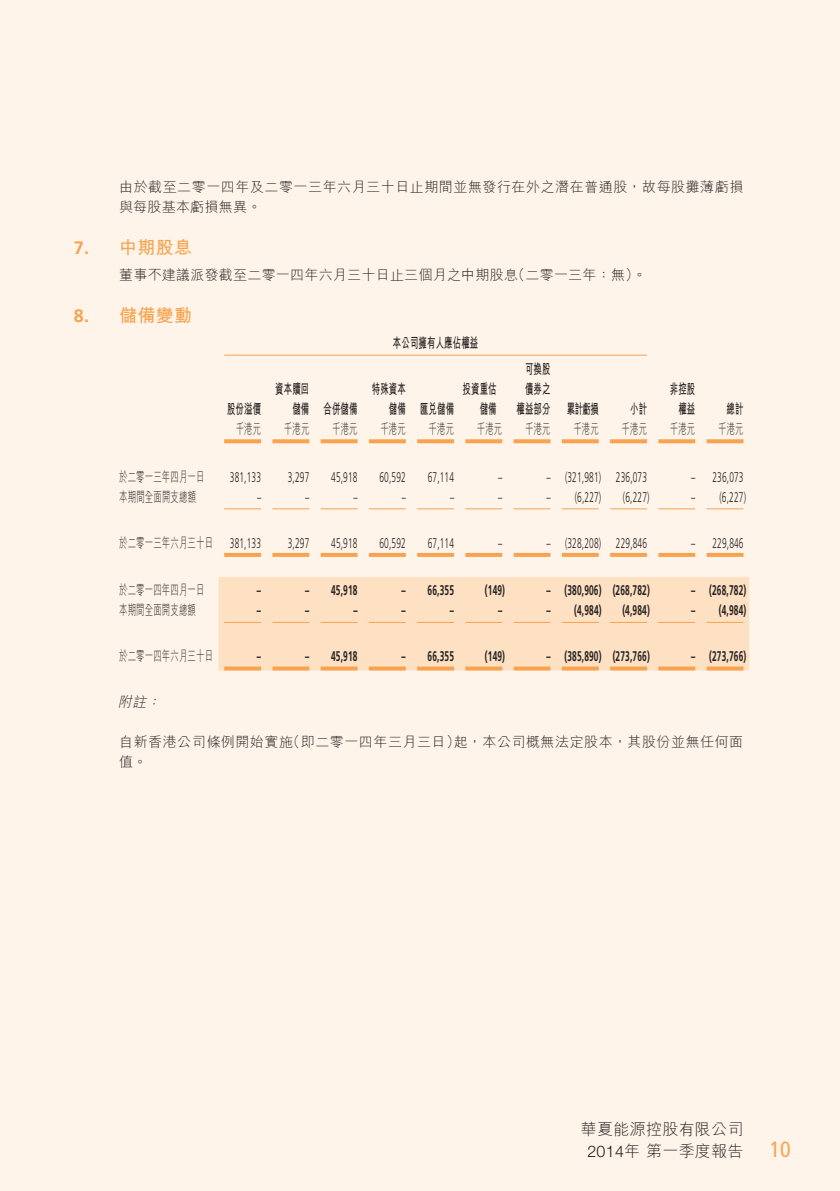
<style>
.page{position:relative;width:840px;height:1191px;background:#fff}
.page>*{position:absolute;margin:0;border:0;box-sizing:border-box;transform-origin:0 0}
.t1{font:condensed 22px "Frutiger LT Std";color:#f9a350}
.t2{font:700 18px "M Hei HK";letter-spacing:.015em;color:#f9a350}
.t3{font:300 16px/21.8px "M Hei HK";letter-spacing:.015em;color:#231f20;text-align:center}
.t4{font:300 14px "Frutiger LT Std";letter-spacing:.015em;color:#231f20;scale:.6 1}
.t5{font:700 14px "Frutiger LT Std";letter-spacing:.015em;color:#231f20;scale:.6 1}
.t6{font:300 14px "M Hei HK";letter-spacing:.015em;color:#231f20;scale:.6 1}
.t7{font:300 14px/20px "M Hei HK";letter-spacing:.035em;color:#231f20}
.t8{font:700 14px/20px "M Hei HK";letter-spacing:.015em;color:#231f20;scale:.6 1}
.t9{font:300 14px "M Hei HK";letter-spacing:.015em;color:#231f20}
.t10{font:700 14px "M Hei HK";letter-spacing:-.025em;color:#231f20;scale:.6 1}
.t11{font:italic 300 14px "M Hei HK";color:#231f20}
.s1{font-family:"Frutiger LT Std"}
.s2{font-family:"Helvetica Neue LT Std"}
</style>
<div class="page">
<div style="left:0;top:0;width:839px;height:1191px;background:#fef4e9"></div>
<div style="left:218px;top:577px;width:530px;height:93px;background:#fee0c2"></div>
<hr style="left:224px;top:355px;width:422px;height:1px;background:#f9a350">
<svg style="left:224px;top:439px;width:37px;height:4px"></svg>
<svg style="left:272px;top:439px;width:37px;height:4px"></svg>
<svg style="left:320px;top:439px;width:37px;height:4px"></svg>
<svg style="left:369px;top:439px;width:36px;height:4px"></svg>
<svg style="left:417px;top:439px;width:37px;height:4px"></svg>
<svg style="left:465px;top:439px;width:37px;height:4px"></svg>
<svg style="left:513px;top:439px;width:37px;height:4px"></svg>
<svg style="left:561px;top:439px;width:37px;height:4px"></svg>
<svg style="left:610px;top:439px;width:36px;height:4px"></svg>
<svg style="left:658px;top:439px;width:36px;height:4px"></svg>
<svg style="left:706px;top:439px;width:37px;height:4px"></svg>
<hr style="left:224px;top:508px;width:37px;height:1px;background:#f9a350">
<hr style="left:272px;top:508px;width:37px;height:1px;background:#f9a350">
<hr style="left:320px;top:508px;width:37px;height:1px;background:#f9a350">
<hr style="left:369px;top:508px;width:36px;height:1px;background:#f9a350">
<hr style="left:417px;top:508px;width:37px;height:1px;background:#f9a350">
<hr style="left:465px;top:508px;width:37px;height:1px;background:#f9a350">
<hr style="left:513px;top:508px;width:37px;height:1px;background:#f9a350">
<hr style="left:561px;top:508px;width:37px;height:1px;background:#f9a350">
<hr style="left:609px;top:508px;width:37px;height:1px;background:#f9a350">
<hr style="left:658px;top:508px;width:36px;height:1px;background:#f9a350">
<hr style="left:706px;top:508px;width:37px;height:1px;background:#f9a350">
<svg style="left:224px;top:553px;width:37px;height:4px"></svg>
<svg style="left:272px;top:553px;width:37px;height:4px"></svg>
<svg style="left:320px;top:553px;width:37px;height:4px"></svg>
<svg style="left:369px;top:553px;width:36px;height:4px"></svg>
<svg style="left:417px;top:553px;width:37px;height:4px"></svg>
<svg style="left:465px;top:553px;width:37px;height:4px"></svg>
<svg style="left:513px;top:553px;width:37px;height:4px"></svg>
<svg style="left:561px;top:553px;width:37px;height:4px"></svg>
<svg style="left:610px;top:553px;width:36px;height:4px"></svg>
<svg style="left:658px;top:553px;width:36px;height:4px"></svg>
<svg style="left:706px;top:553px;width:37px;height:4px"></svg>
<hr style="left:224px;top:622px;width:37px;height:1px;background:#f9a350">
<hr style="left:272px;top:622px;width:37px;height:1px;background:#f9a350">
<hr style="left:320px;top:622px;width:37px;height:1px;background:#f9a350">
<hr style="left:369px;top:622px;width:36px;height:1px;background:#f9a350">
<hr style="left:417px;top:622px;width:37px;height:1px;background:#f9a350">
<hr style="left:465px;top:622px;width:37px;height:1px;background:#f9a350">
<hr style="left:513px;top:622px;width:37px;height:1px;background:#f9a350">
<hr style="left:561px;top:622px;width:37px;height:1px;background:#f9a350">
<hr style="left:609px;top:622px;width:37px;height:1px;background:#f9a350">
<hr style="left:658px;top:622px;width:36px;height:1px;background:#f9a350">
<hr style="left:706px;top:622px;width:37px;height:1px;background:#f9a350">
<svg style="left:224px;top:666px;width:37px;height:4px"></svg>
<svg style="left:272px;top:666px;width:37px;height:4px"></svg>
<svg style="left:320px;top:666px;width:37px;height:4px"></svg>
<svg style="left:369px;top:666px;width:36px;height:4px"></svg>
<svg style="left:417px;top:666px;width:37px;height:4px"></svg>
<svg style="left:465px;top:666px;width:37px;height:4px"></svg>
<svg style="left:513px;top:666px;width:37px;height:4px"></svg>
<svg style="left:561px;top:666px;width:37px;height:4px"></svg>
<svg style="left:609px;top:666px;width:37px;height:4px"></svg>
<svg style="left:658px;top:666px;width:36px;height:4px"></svg>
<svg style="left:706px;top:666px;width:37px;height:4px"></svg>
<p class="t7" style="left:119px;top:176px;width:625px">由於截至二零一四年及二零一三年六月三十日止期間並無發行在外之潛在普通股，故每股攤薄虧損與每股基本虧損無異。</p>
<p class="t2" style="left:74px;top:234px;width:120px"><span class="s1">7.</span> 中期股息</p>
<p class="t9" style="left:119px;top:265px;width:528px">董事不建議派發截至二零一四年六月三十日止三個月之中期股息（二零一三年：無）。</p>
<p class="t2" style="left:74px;top:302px;width:120px"><span class="s1">8.</span> 儲備變動</p>
<p class="t8" style="left:392px;top:332px;width:144px">本公司擁有人應佔權益</p>
<p class="t8" style="left:227px;top:398px;width:58px">股份溢價</p>
<p class="t8" style="left:292px;top:378px;width:110px;text-indent:-17px">資本贖回<br>儲備 合併儲備</p>
<p class="t8" style="left:388px;top:378px;width:110px;text-indent:-17px">特殊資本<br>儲備 匯兌儲備</p>
<p class="t8" style="left:462px;top:378px;width:58px;text-align:right">投資重估儲備</p>
<p class="t8" style="left:524px;top:358px;width:44px">可換股</p>
<p class="t8" style="left:525px;top:378px;width:44px">債券之</p>
<p class="t10" style="left:516px;top:398px;width:139px">權益部分 累計虧損</p>
<p class="t8" style="left:629px;top:398px;width:30px">小計</p>
<p class="t8" style="left:669px;top:378px;width:44px;text-align:right">非控股權益</p>
<p class="t8" style="left:726px;top:398px;width:30px">總計</p>
<p class="t6" style="left:235px;top:419px;width:44px">千港元</p>
<p class="t6" style="left:284px;top:419px;width:44px">千港元</p>
<p class="t6" style="left:332px;top:419px;width:44px">千港元</p>
<p class="t6" style="left:380px;top:419px;width:44px">千港元</p>
<p class="t6" style="left:428px;top:419px;width:44px">千港元</p>
<p class="t6" style="left:476px;top:419px;width:44px">千港元</p>
<p class="t6" style="left:525px;top:419px;width:44px">千港元</p>
<p class="t6" style="left:573px;top:419px;width:44px">千港元</p>
<p class="t6" style="left:621px;top:419px;width:44px">千港元</p>
<p class="t6" style="left:669px;top:419px;width:44px">千港元</p>
<p class="t6" style="left:717px;top:419px;width:44px">千港元</p>
<p class="t6" style="left:119px;top:466px;width:144px">於二零一三年四月一日</p>
<p class="t4" style="left:230px;top:469px;width:54px">381,133</p>
<p class="t4" style="left:287px;top:469px;width:37px">3,297</p>
<p class="t4" style="left:331px;top:469px;width:46px">45,918</p>
<p class="t4" style="left:379px;top:469px;width:46px">60,592</p>
<p class="t4" style="left:427px;top:469px;width:46px">67,114</p>
<p class="t4" style="left:498px;top:469px;width:8px">–</p>
<p class="t4" style="left:546px;top:469px;width:169px">– (321,981) 236,073</p>
<p class="t4" style="left:690px;top:469px;width:89px">– 236,073</p>
<p class="t6" style="left:119px;top:486px;width:129px">本期間全面開支總額</p>
<p class="t4" style="left:257px;top:489px;width:8px">–</p>
<p class="t4" style="left:305px;top:489px;width:8px">–</p>
<p class="t4" style="left:353px;top:489px;width:8px">–</p>
<p class="t4" style="left:401px;top:489px;width:8px">–</p>
<p class="t4" style="left:450px;top:489px;width:8px">–</p>
<p class="t4" style="left:498px;top:489px;width:8px">–</p>
<p class="t4" style="left:546px;top:489px;width:93px">– (6,227)</p>
<p class="t4" style="left:622px;top:489px;width:46px">(6,227)</p>
<p class="t4" style="left:690px;top:489px;width:93px">– (6,227)</p>
<p class="t6" style="left:119px;top:532px;width:238px">於二零一三年六月三十日 <span class="s1">381,133</span></p>
<p class="t4" style="left:287px;top:535px;width:37px">3,297</p>
<p class="t4" style="left:331px;top:535px;width:46px">45,918</p>
<p class="t4" style="left:379px;top:535px;width:46px">60,592</p>
<p class="t4" style="left:427px;top:535px;width:46px">67,114</p>
<p class="t4" style="left:498px;top:535px;width:8px">–</p>
<p class="t4" style="left:546px;top:535px;width:169px">– (328,208) 229,846</p>
<p class="t4" style="left:690px;top:535px;width:89px">– 229,846</p>
<p class="t6" style="left:119px;top:580px;width:144px">於二零一四年四月一日</p>
<p class="t5" style="left:257px;top:581px;width:8px">–</p>
<p class="t5" style="left:305px;top:581px;width:89px">– 45,918</p>
<p class="t5" style="left:401px;top:581px;width:89px">– 66,355</p>
<p class="t5" style="left:484px;top:581px;width:35px">(149)</p>
<p class="t5" style="left:546px;top:581px;width:174px">– (380,906) (268,782)</p>
<p class="t5" style="left:690px;top:581px;width:94px">– (268,782)</p>
<p class="t6" style="left:119px;top:600px;width:129px">本期間全面開支總額</p>
<p class="t5" style="left:257px;top:601px;width:8px">–</p>
<p class="t5" style="left:305px;top:601px;width:8px">–</p>
<p class="t5" style="left:353px;top:601px;width:8px">–</p>
<p class="t5" style="left:401px;top:601px;width:8px">–</p>
<p class="t5" style="left:449px;top:601px;width:8px">–</p>
<p class="t5" style="left:498px;top:601px;width:8px">–</p>
<p class="t5" style="left:546px;top:601px;width:94px">– (4,984)</p>
<p class="t5" style="left:622px;top:601px;width:47px">(4,984)</p>
<p class="t5" style="left:690px;top:601px;width:94px">– (4,984)</p>
<p class="t6" style="left:119px;top:646px;width:158px">於二零一四年六月三十日</p>
<p class="t5" style="left:257px;top:647px;width:8px">–</p>
<p class="t5" style="left:305px;top:647px;width:89px">– 45,918</p>
<p class="t5" style="left:401px;top:647px;width:89px">– 66,355</p>
<p class="t5" style="left:484px;top:647px;width:35px">(149)</p>
<p class="t5" style="left:546px;top:647px;width:174px">– (385,890) (273,766)</p>
<p class="t5" style="left:690px;top:647px;width:94px">– (273,766)</p>
<p class="t11" style="left:118px;top:692px;width:48px">附註：</p>
<p class="t7" style="left:119px;top:731px;width:625px">自新香港公司條例開始實施（即二零一四年三月三日）起，本公司概無法定股本，其股份並無任何面值。</p>
<p class="t3" style="left:580px;top:1117px;width:164px">華夏能源控股有限公司<br><span class="s2">2014</span>年 第一季度報告</p>
<h1 class="t1" style="left:769px;top:1136px;width:23px">10</h1>
</div>
